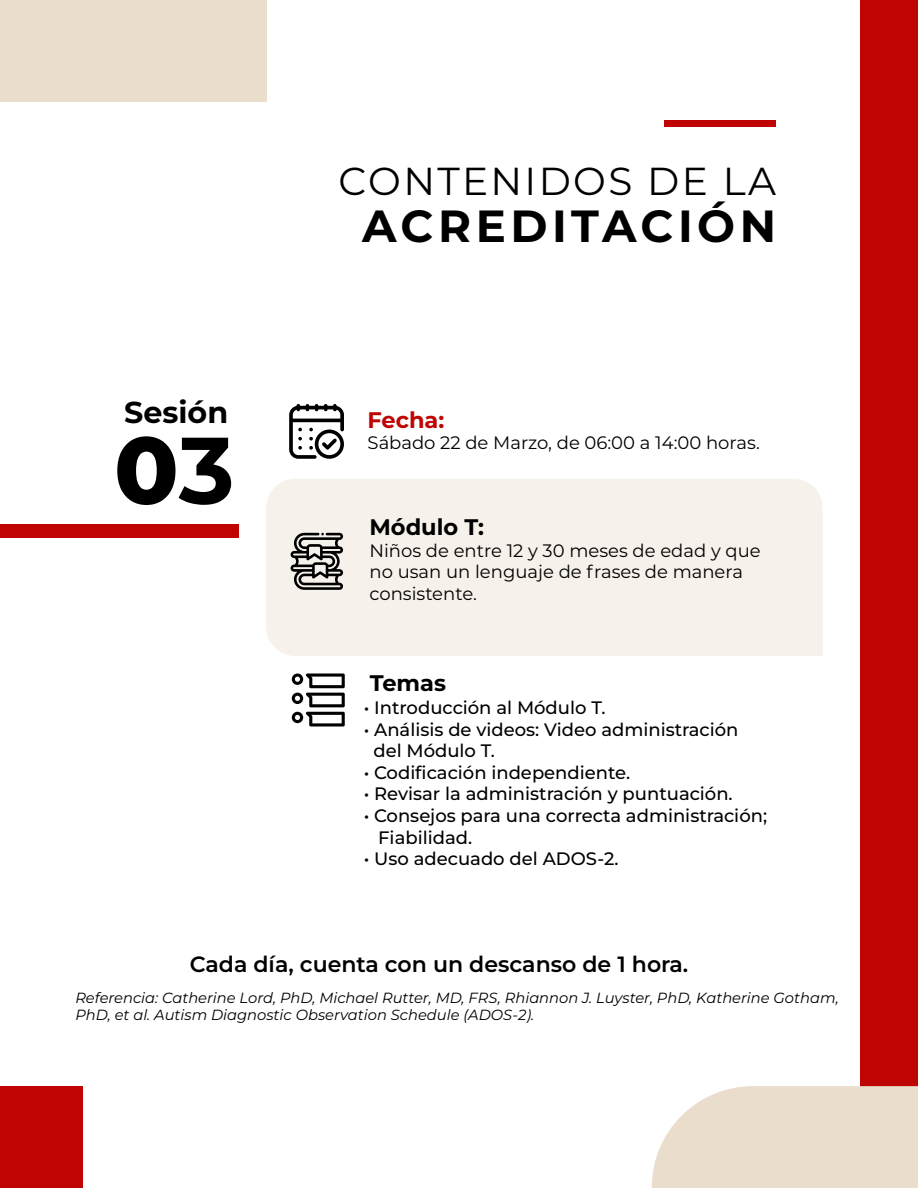
<style>
.page{position:relative;width:918px;height:1188px;background:#fff}
.page>*{position:absolute;margin:0;border:0;box-sizing:border-box;transform-origin:0 0}
.t1{font:800 94.35px "Montserrat";color:#000}
.t2{font:700 45px "Montserrat";letter-spacing:.1em;color:#000}
.t3{font:39px "Montserrat";letter-spacing:.06em;color:#000}
.t4{font:700 30.15px "Montserrat";color:#000}
.t5{font:700 22.5px "Montserrat";color:#000}
.t6{font:700 22.5px "Montserrat";color:#bf0404}
.t7{font:600 22.05px "Montserrat";color:#000}
.t8{font:500 18px/21.6px "Montserrat";color:#000}
.t9{font:18px/21.6px "Montserrat";color:#000}
.t10{font:italic 14.7px/17.7px "Montserrat";color:#000}
.s1{font-weight:700}
</style>
<div class="page">
<div style="left:266px;top:479px;width:557px;height:177px;background:#f6f1ea"></div>
<div style="left:861px;top:0;width:57px;height:1188px;background:#bf0404"></div>
<div style="left:0;top:0;width:266px;height:102px;background:#eaddcc"></div>
<svg style="left:652px;top:1086px;width:266px;height:102px;background:#ebdfd0"></svg>
<div style="left:0;top:1086px;width:82px;height:102px;background:#bf0404"></div>
<div style="left:664px;top:121px;width:112px;height:6px;background:#bf0404"></div>
<div style="left:0;top:524px;width:239px;height:14px;background:#bf0404"></div>
<svg style="left:289px;top:404px;width:55px;height:55px"></svg>
<svg style="left:291px;top:533px;width:52px;height:57px;background:#7f7d79"></svg>
<svg style="left:292px;top:674px;width:53px;height:52px"></svg>
<h3 class="t4" style="left:124px;top:391px;width:105px">Sesión</h3>
<h1 class="t1" style="left:114px;top:401px;width:122px">0<span class="s1">3</span></h1>
<h3 class="t3" style="left:339px;top:154px;width:439px">CONTENIDOS DE LA</h3>
<h2 class="t2" style="left:362px;top:193px;width:416px">ACREDITACIÓN</h2>
<p class="t6" style="left:368px;top:404px;width:78px">Fecha:</p>
<p class="t9" style="left:368px;top:433px;width:394px">Sábado 22 de Marzo, de 06:00 a 14:00 horas.</p>
<p class="t5" style="left:369px;top:511px;width:116px">Módulo T:</p>
<p class="t9" style="left:369px;top:539px;width:393px">Niños de entre 12 y 30 meses de edad y que no usan un lenguaje de frases de manera consistente.</p>
<p class="t5" style="left:370px;top:667px;width:78px">Temas</p>
<p class="t8" style="left:364px;top:698px;width:243px">• Introducción al Módulo T.</p>
<p class="t8" style="left:373px;top:720px;width:367px;text-indent:-10px">• Análisis de videos: Video administración del Módulo T.</p>
<p class="t8" style="left:364px;top:763px;width:268px">• Codificación independiente.</p>
<p class="t8" style="left:364px;top:784px;width:371px">• Revisar la administración y puntuación.</p>
<p class="t8" style="left:378px;top:806px;width:390px;text-indent:-15px">• Consejos para una correcta administración;<br>Fiabilidad.</p>
<p class="t8" style="left:364px;top:849px;width:256px">• Uso adecuado del ADOS-2.</p>
<p class="t7" style="left:190px;top:949px;width:500px">Cada día, cuenta con un descanso de 1 hora.</p>
<p class="t10" style="left:75px;top:990px;width:765px">Referencia: Catherine Lord, PhD, Michael Rutter, MD, FRS, Rhiannon J. Luyster, PhD, Katherine Gotham,<br>PhD, et al. Autism Diagnostic Observation Schedule (ADOS-2).</p>
</div>
